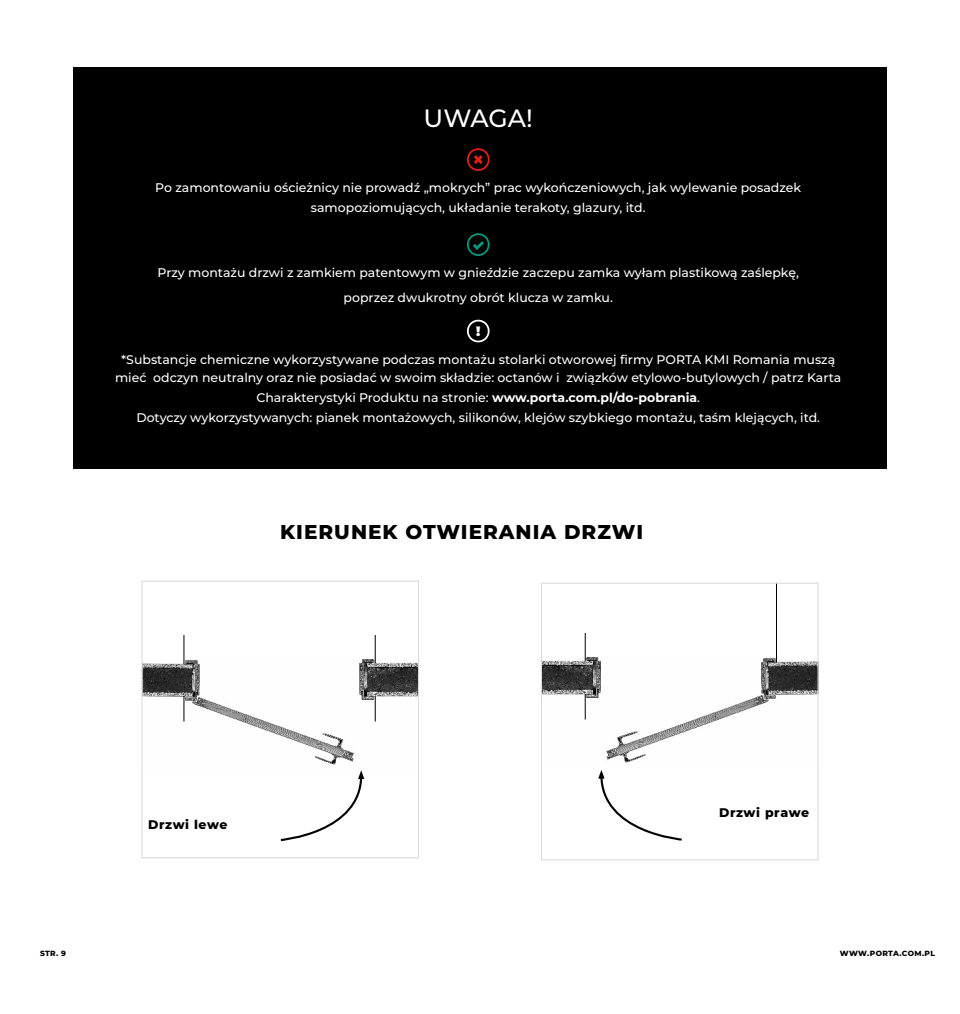
<style>
.page{position:relative;width:960px;height:1014px;background:#fff}
.page>*{position:absolute;margin:0;border:0;box-sizing:border-box;transform-origin:0 0}
.t1{font:500 25px "Montserrat";letter-spacing:-.005em;color:#fff}
.t2{font:800 20px "Montserrat";letter-spacing:.05em;color:#000}
.t3{font:900 13.6px "Montserrat";color:#fff}
.t4{font:500 12.5px/20px "Montserrat";color:#fff;text-align:center}
.t5{font:800 12.5px "Montserrat";letter-spacing:.05em;color:#000}
.t6{font:800 7.5px "Montserrat";letter-spacing:.05em;color:#000}
.s1{font-weight:700}
</style>
<div class="page">
<div style="left:73px;top:67px;width:814px;height:401px;background:#000"></div>
<svg style="left:467px;top:148px;width:23px;height:23px"></svg>
<svg style="left:467px;top:233px;width:23px;height:23px"></svg>
<svg style="left:466px;top:320px;width:24px;height:22px"></svg>
<hr style="left:184px;top:635px;width:1px;height:87px;background:#000">
<hr style="left:375px;top:635px;width:1px;height:87px;background:#000">
<svg style="left:280px;top:770px;width:84px;height:71px"></svg>
<img style="left:144px;top:660px;width:273px;height:105px">
<svg style="left:598px;top:770px;width:84px;height:71px"></svg>
<hr style="left:776px;top:583px;width:1px;height:86px;background:#000">
<hr style="left:585px;top:633px;width:1px;height:87px;background:#000">
<img style="left:543px;top:658px;width:273px;height:105px">
<div style="left:541px;top:583px;width:277px;height:277px;border:1px solid #d9d9d9"></div>
<div style="left:142px;top:581px;width:277px;height:277px;border:1px solid #d9d9d9"></div>
<h1 class="t1" style="left:424px;top:101px;width:111px">UWAGA!</h1>
<p class="t4" style="left:155px;top:177px;width:647px">Po zamontowaniu ościeżnicy nie prowadź „mokrych” prac wykończeniowych, jak wylewanie posadzek samopoziomujących, układanie terakoty, glazury, itd.</p>
<p class="t4" style="left:158px;top:260px;width:643px;line-height:25px">Przy montażu drzwi z zamkiem patentowym w gnieździe zaczepu zamka wyłam plastikową zaślepkę, poprzez dwukrotny obrót klucza w zamku.</p>
<p class="t3" style="left:476px;top:321px;width:6px">!</p>
<p class="t4" style="left:115px;top:351px;width:728px;line-height:17.9px">*Substancje chemiczne wykorzystywane podczas montażu stolarki otworowej firmy PORTA KMI Romania muszą mieć odczyn neutralny oraz nie posiadać w swoim składzie: octanów i związków etylowo-butylowych / patrz Karta</p>
<p class="t4" style="left:136px;top:387px;width:685px">Charakterystyki Produktu na stronie: <span class="s1">www.porta.com.pl/do-pobrania</span>.<br>Dotyczy wykorzystywanych: pianek montażowych, silikonów, klejów szybkiego montażu, taśm klejących, itd.</p>
<h2 class="t2" style="left:280px;top:518px;width:364px">KIERUNEK OTWIERANIA DRZWI</h2>
<p class="t5" style="left:148px;top:815px;width:81px">Drzwi lewe</p>
<p class="t5" style="left:719px;top:804px;width:92px">Drzwi prawe</p>
<p class="t6" style="left:40px;top:948px;width:28px">STR. 9</p>
<p class="t6" style="left:840px;top:948px;width:97px">WWW.PORTA.COM.PL</p>
</div>
